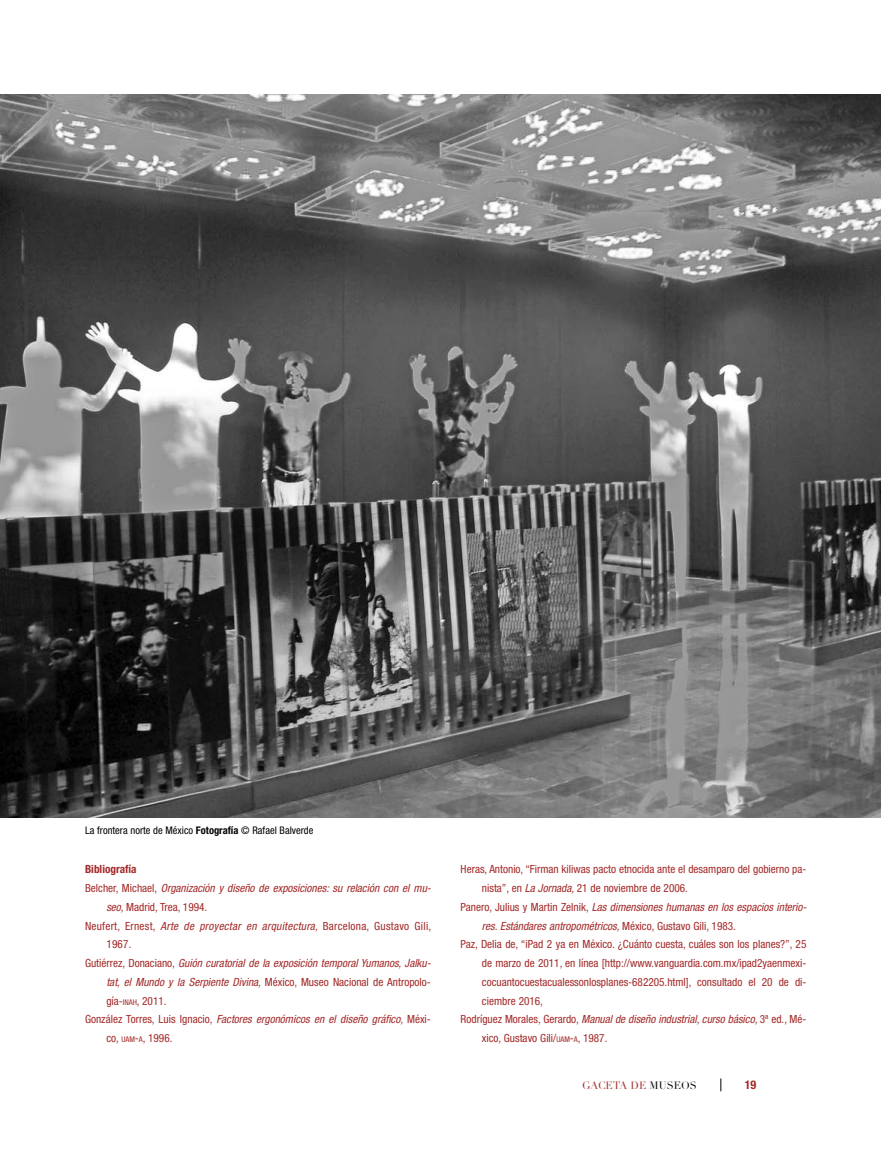
<style>
.page{position:relative;width:881px;height:1149px;background:#fff}
.page>*{position:absolute;margin:0;border:0;box-sizing:border-box;transform-origin:0 0}
.t1{font:700 condensed 12px "Helvetica Neue";color:#a32a29}
.t2{font:condensed 11.25px "Helvetica Neue";color:#a32a29}
.t3{font:italic condensed 11.25px "Helvetica Neue";color:#a32a29}
.t4{font:condensed 11.25px "Helvetica Neue";letter-spacing:.02em;color:#a32a29}
.t5{font:700 condensed 11.25px "Helvetica Neue";color:#a32a29}
.t6{font:condensed 10.5px "Helvetica Neue";color:#000}
.t7{font:10.5px "Didot LH";color:#a32a29}
.s1{font-weight:700}
.s2{font-style:normal}
.s3{font-style:italic}
.s4{font-size:7.8px}
.s5{font-style:inherit}
.s6{color:#000}
</style>
<div class="page">
<svg style="left:720px;top:1078px;width:1px;height:12px"></svg>
<img style="left:0;top:95px;width:880px;height:721px">
<p class="t6" style="left:85px;top:824px;width:230px">La frontera norte de México <span class="s1">Fotografía</span> © Rafael Balverde</p>
<p class="t5" style="left:85px;top:862px;width:53px">Bibliografía</p>
<p class="t3" style="left:85px;top:881px;width:347px"><span class="s2">Belcher, Michael,</span> Organización y diseño de exposiciones: su relación con el mu-</p>
<p class="t2" style="left:106px;top:900px;width:102px"><span class="s3">seo,</span> Madrid, Trea, 1994.</p>
<p class="t4" style="left:85px;top:918px;width:347px">Neufert, Ernest, <span class="s3">Arte de proyectar en arquitectura,</span> Barcelona, Gustavo Gili,</p>
<p class="t2" style="left:106px;top:937px;width:27px">1967.</p>
<p class="t3" style="left:85px;top:956px;width:347px"><span class="s2">Gutiérrez, Donaciano,</span> Guión curatorial de la exposición temporal Yumanos, Jalku-</p>
<p class="t2" style="left:106px;top:975px;width:326px"><span class="s3">tat, el Mundo y la Serpiente Divina,</span> México, Museo Nacional de Antropolo-</p>
<p class="t2" style="left:106px;top:993px;width:62px">gía-<span class="s4">INAH</span>, 2011.</p>
<p class="t3" style="left:85px;top:1012px;width:347px"><span class="s2">González Torres, Luis Ignacio,</span> Factores ergonómicos en el diseño gráfico, <span class="s2">Méxi-</span></p>
<p class="t2" style="left:106px;top:1031px;width:68px">co, <span class="s4">UAM</span><span class="s5">-</span><span class="s4">A</span>, 1996.</p>
<p class="t2" style="left:460px;top:862px;width:347px">Heras, Antonio, “Firman kiliwas pacto etnocida ante el desamparo del gobierno pa-</p>
<p class="t2" style="left:481px;top:881px;width:207px">nista”, en <span class="s3">La Jornada,</span> 21 de noviembre de 2006.</p>
<p class="t3" style="left:460px;top:900px;width:347px"><span class="s2">Panero, Julius y Martin Zelnik,</span> Las dimensiones humanas en los espacios interio-</p>
<p class="t3" style="left:481px;top:918px;width:255px">res. Estándares antropométricos, <span class="s2">México, Gustavo Gili, 1983.</span></p>
<p class="t2" style="left:460px;top:937px;width:347px">Paz, Delia de, “iPad 2 ya en México. ¿Cuánto cuesta, cuáles son los planes?”, 25</p>
<p class="t2" style="left:481px;top:956px;width:326px">de marzo de 2011, en línea [http://www.vanguardia.com.mx/ipad2yaenmexi-</p>
<p class="t2" style="left:481px;top:975px;width:326px">cocuantocuestacualessonlosplanes-682205.html], consultado el 20 de di-</p>
<p class="t2" style="left:481px;top:993px;width:63px">ciembre 2016,</p>
<p class="t3" style="left:460px;top:1012px;width:347px"><span class="s2">Rodríguez Morales, Gerardo,</span> Manual de diseño industrial, curso básico, <span class="s2">3ª ed., Mé-</span></p>
<p class="t2" style="left:481px;top:1031px;width:127px">xico, Gustavo Gili/<span class="s4">UAM</span><span class="s5">-</span><span class="s4">A</span>, 1987.</p>
<p class="t7" style="left:582px;top:1078px;width:116px">GACETA DE <span class="s6">MUSEOS</span></p>
<p class="t1" style="left:744px;top:1077px;width:13px">19</p>
</div>
